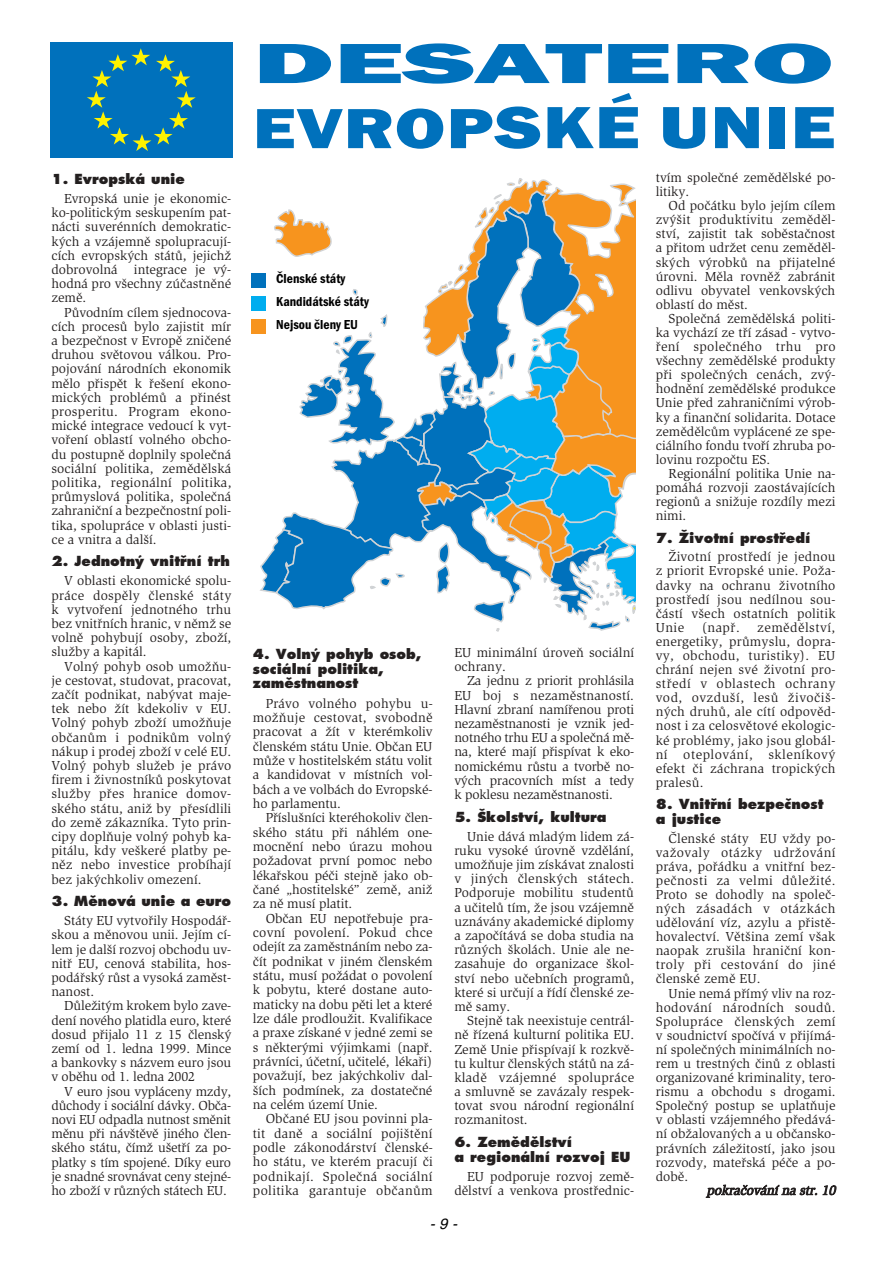
<style>
.page{position:relative;width:893px;height:1262px;background:#fff}
.page>*{position:absolute;margin:0;border:0;box-sizing:border-box;transform-origin:0 0}
.t1{font:800 61.5px "Franklin Gothic Itc TCE";letter-spacing:.02em;color:#0071bc;scale:1.25 1}
.t2{font:800 58.5px "Franklin Gothic Itc TCE";letter-spacing:-.005em;color:#0071bc;scale:2.05 1}
.t3{font:italic 15px "Helvetica CE";color:#000}
.t4{font:13.5px/14.2px "Slimbach Itc TCE";color:#231f1f;text-align:justify}
.t5{font:800 13.5px/14.7px "Futura CE";color:#231f1f}
.t6{font:600 condensed 13.5px/23px "Franklin Gothic Itc TCE";color:#000}
.t7{font:italic 13.5px "Slimbach Itc TCE";color:#231f1f}
.s1{font-size:58.5px}
</style>
<div class="page">
<div style="left:50px;top:43px;width:182px;height:115px;background:#0071bc"></div>
<svg style="left:87px;top:48px;width:109px;height:103px"></svg>
<svg style="left:260px;top:178px;width:375px;height:454px"></svg>
<div style="left:251px;top:273px;width:15px;height:15px;background:#0071bc"></div>
<div style="left:251px;top:296px;width:15px;height:15px;background:#00adef"></div>
<div style="left:251px;top:319px;width:15px;height:15px;background:#f7941e"></div>
<p class="t5" style="left:51px;top:172px;width:135px">1. Evropská unie</p>
<p class="t4" style="left:51px;top:193px;width:181px;text-indent:13px">Evropská unie je ekonomic&shy;ko-politickým seskupením pat&shy;nácti suverénních demokratic&shy;kých a vzájemně spolupracují&shy;cích evropských států, jejichž dobrovolná integrace je vý&shy;hodná pro všechny zúčastněné země.</p>
<p class="t4" style="left:51px;top:306px;width:181px;text-indent:13px">Původním cílem sjednocova&shy;cích procesů bylo zajistit mír a bezpečnost v Evropě zničené druhou světovou válkou. Pro&shy;pojování národních ekonomik mělo přispět k řešení ekono&shy;mických problémů a přinést prosperitu. Program ekono&shy;mické integrace vedoucí k vyt&shy;voření oblastí volného obcho&shy;du postupně doplnily společná sociální politika, zemědělská politika, regionální politika, průmyslová politika, společná zahraniční a bezpečnostní poli&shy;tika, spolupráce v oblasti justi&shy;ce a vnitra a další.</p>
<p class="t5" style="left:51px;top:555px;width:180px">2. Jednotn˘ vnitfiní trh</p>
<p class="t4" style="left:51px;top:575px;width:181px;text-indent:13px">V oblasti ekonomické spolu&shy;práce dospěly členské státy k vytvoření jednotného trhu bez vnitřních hranic, v němž se volně pohybují osoby, zboží, služby a kapitál.</p>
<p class="t4" style="left:51px;top:660px;width:181px;text-indent:13px">Volný pohyb osob umožňu&shy;je cestovat, studovat, pracovat, začít podnikat, nabývat maje&shy;tek nebo žít kdekoliv v EU.<br>Volný pohyb zboží umožňuje občanům i podnikům volný nákup i prodej zboží v celé EU.<br>Volný pohyb služeb je právo firem i živnostníků poskytovat služby přes hranice domov&shy;ského státu, aniž by přesídlili do země zákazníka. Tyto prin&shy;cipy doplňuje volný pohyb ka&shy;pitálu, kdy veškeré platby pe&shy;něz nebo investice probíhají bez jakýchkoliv omezení.</p>
<p class="t5" style="left:51px;top:894px;width:181px">3. Mûnová unie a euro</p>
<p class="t4" style="left:51px;top:914px;width:181px;text-indent:13px">Státy EU vytvořily Hospodář&shy;skou a měnovou unii. Jejím cí&shy;lem je další rozvoj obchodu uv&shy;nitř EU, cenová stabilita, hos&shy;podářský růst a vysoká zaměst&shy;nanost.</p>
<p class="t4" style="left:51px;top:1000px;width:181px;text-indent:13px">Důležitým krokem bylo zave&shy;dení nového platidla euro, které dosud přijalo 11 z 15 členský zemí od 1. ledna 1999. Mince a bankovky s názvem euro jsou v oběhu od 1. ledna 2002</p>
<p class="t4" style="left:51px;top:1085px;width:181px;text-indent:13px">V euro jsou vypláceny mzdy, důchody i sociální dávky. Obča&shy;novi EU odpadla nutnost směnit měnu při návštěvě jiného člen&shy;ského státu, čímž ušetří za po&shy;platky s tím spojené. Díky euro je snadné srovnávat ceny stejné&shy;ho zboží v různých státech EU.</p>
<h2 class="t2" style="left:253px;top:41px;width:285px">DESATERO</h2>
<h1 class="t1" style="left:253px;top:104px;width:467px"><span class="s1">EVROP</span>SKÉ UNIE</h1>
<p class="t6" style="left:276px;top:269px;width:94px">Členské státy<br>Kandidátské státy<br>Nejsou členy EU</p>
<p class="t5" style="left:253px;top:647px;width:170px">4. Voln˘ pohyb osob, sociální politika, zamûstnanost</p>
<p class="t4" style="left:253px;top:697px;width:181px;text-indent:13px">Právo volného pohybu u&shy;možňuje cestovat, svobodně pracovat a žít v kterémkoliv členském státu Unie. Občan EU může v hostitelském státu volit a kandidovat v místních vol&shy;bách a ve volbách do Evropské&shy;ho parlamentu.</p>
<p class="t4" style="left:253px;top:812px;width:181px;text-indent:13px">Příslušníci kteréhokoliv člen&shy;ského státu při náhlém one&shy;mocnění nebo úrazu mohou požadovat první pomoc nebo lékařskou péči stejně jako ob&shy;čané „hostitelské” země, aniž za ně musí platit.</p>
<p class="t4" style="left:253px;top:912px;width:181px;text-indent:13px">Občan EU nepotřebuje pra&shy;covní povolení. Pokud chce odejít za zaměstnáním nebo za&shy;čít podnikat v jiném členském státu, musí požádat o povolení k pobytu, které dostane auto&shy;maticky na dobu pěti let a které lze dále prodloužit. Kvalifikace a praxe získané v jedné zemi se s některými výjimkami (např. právníci, účetní, učitelé, lékaři) považují, bez jakýchkoliv dal&shy;ších podmínek, za dostatečné na celém území Unie.</p>
<p class="t4" style="left:253px;top:1113px;width:181px;text-indent:13px">Občané EU jsou povinni pla&shy;tit daně a sociální pojištění podle zákonodárství členské&shy;ho státu, ve kterém pracují či podnikají. Společná sociální politika garantuje občanům</p>
<p class="t4" style="left:454px;top:646px;width:181px">EU minimální úroveň sociální ochrany.</p>
<p class="t4" style="left:454px;top:675px;width:181px;text-indent:13px">Za jednu z priorit prohlásila EU boj s nezaměstnaností.<br>Hlavní zbraní namířenou proti nezaměstnanosti je vznik jed&shy;notného trhu EU a společná mě&shy;na, které mají přispívat k eko&shy;nomickému růstu a tvorbě no&shy;vých pracovních míst a tedy k poklesu nezaměstnanosti.</p>
<p class="t5" style="left:454px;top:810px;width:154px">5. ·kolství, kultura</p>
<p class="t4" style="left:454px;top:830px;width:181px;text-indent:13px">Unie dává mladým lidem zá&shy;ruku vysoké úrovně vzdělání, umožňuje jim získávat znalosti v jiných členských státech.<br>Podporuje mobilitu studentů a učitelů tím, že jsou vzájemně uznávány akademické diplomy a započítává se doba studia na různých školách. Unie ale ne&shy;zasahuje do organizace škol&shy;ství nebo učebních programů, které si určují a řídí členské ze&shy;mě samy.</p>
<p class="t4" style="left:454px;top:1014px;width:181px;text-indent:13px">Stejně tak neexistuje centrál&shy;ně řízená kulturní politika EU.<br>Země Unie přispívají k rozkvě&shy;tu kultur členských států na zá&shy;kladě vzájemné spolupráce a smluvně se zavázaly respek&shy;tovat svou národní regionální rozmanitost.</p>
<p class="t5" style="left:454px;top:1135px;width:178px">6. Zemûdûlství<br>a regionální rozvoj EU</p>
<p class="t4" style="left:454px;top:1170px;width:181px;text-align:right">EU podporuje rozvoj země&shy;dělství a venkova prostřednic-</p>
<p class="t3" style="left:429px;top:1218px;width:29px">- 9 -</p>
<p class="t4" style="left:655px;top:172px;width:181px">tvím společné zemědělské po&shy;litiky.</p>
<p class="t4" style="left:655px;top:200px;width:181px;text-indent:13px">Od počátku bylo jejím cílem zvýšit produktivitu zeměděl&shy;ství, zajistit tak soběstačnost a přitom udržet cenu zeměděl&shy;ských výrobků na přijatelné úrovni. Měla rovněž zabránit odlivu obyvatel venkovských oblastí do měst.</p>
<p class="t4" style="left:655px;top:313px;width:181px;text-indent:13px">Společná zemědělská politi&shy;ka vychází ze tří zásad - vytvo&shy;ření společného trhu pro všechny zemědělské produkty při společných cenách, zvý&shy;hodnění zemědělské produkce Unie před zahraničními výrob&shy;ky a finanční solidarita. Dotace zemědělcům vyplácené ze spe&shy;ciálního fondu tvoří zhruba po&shy;lovinu rozpočtu ES.</p>
<p class="t4" style="left:655px;top:467px;width:181px;text-indent:13px">Regionální politika Unie na&shy;pomáhá rozvoji zaostávajících regionů a snižuje rozdíly mezi nimi.</p>
<p class="t5" style="left:655px;top:531px;width:156px">7. Îivotní prostfiedí</p>
<p class="t4" style="left:655px;top:551px;width:181px;text-indent:13px">Životní prostředí je jednou z priorit Evropské unie. Poža&shy;davky na ochranu životního prostředí jsou nedílnou sou&shy;částí všech ostatních politik Unie</p>
<p class="t4" style="left:701px;top:621px;width:39px">(např.</p>
<p class="t4" style="left:655px;top:621px;width:181px;text-indent:101px">zemědělství, energetiky, průmyslu, dopra&shy;vy, obchodu, turistiky). EU chrání nejen své životní pro&shy;středí v oblastech ochrany vod, ovzduší, lesů živočiš&shy;ných druhů, ale cítí odpověd&shy;nost i za celosvětové ekologic&shy;ké problémy, jako jsou globál&shy;ní oteplování, skleníkový efekt či záchrana tropických pralesů.</p>
<p class="t5" style="left:655px;top:797px;width:169px">8. Vnitfiní bezpeãnost a justice</p>
<p class="t4" style="left:655px;top:832px;width:181px;text-indent:13px">Členské státy EU vždy po&shy;važovaly otázky udržování práva, pořádku a vnitřní bez&shy;pečnosti za velmi důležité.<br>Proto se dohodly na společ&shy;ných zásadách v otázkách udělování víz, azylu a přistě&shy;hovalectví. Většina zemí však naopak zrušila hraniční kon&shy;troly při cestování do jiné členské země EU.</p>
<p class="t4" style="left:655px;top:987px;width:181px;text-indent:13px">Unie nemá přímý vliv na roz&shy;hodování národních soudů.<br>Spolupráce členských zemí v soudnictví spočívá v přijímá&shy;ní společných minimálních no&shy;rem u trestných činů z oblasti organizované kriminality, tero&shy;rismu a obchodu s drogami.<br>Společný postup se uplatňuje v oblasti vzájemného předává&shy;ní obžalovaných a u občansko&shy;právních záležitostí, jako jsou rozvody, mateřská péče a po&shy;době.</p>
<p class="t7" style="left:706px;top:1185px;width:133px">pokračování na str. 10</p>
</div>
